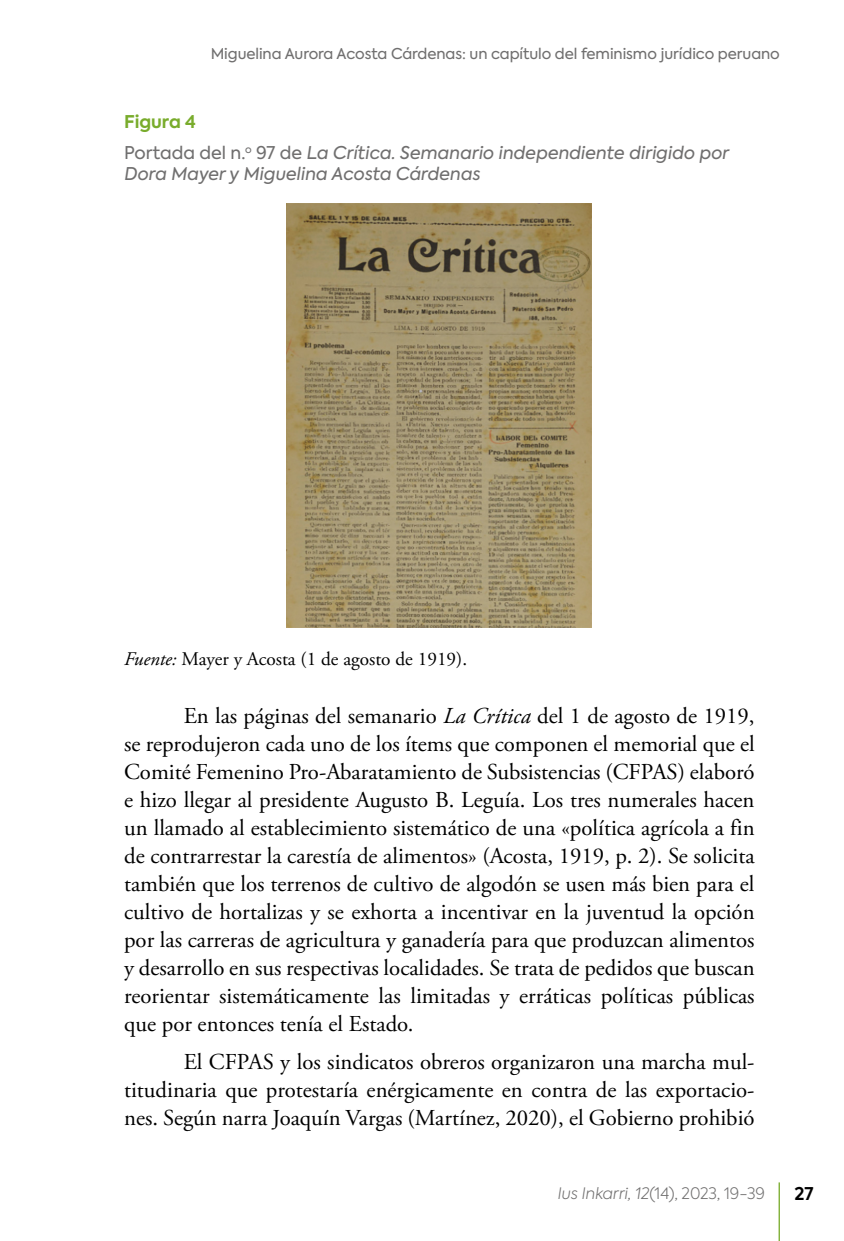
<style>
.page{position:relative;width:844px;height:1241px;background:#fff}
.page>*{position:absolute;margin:0;border:0;box-sizing:border-box;transform-origin:0 0}
.t1{font:22.75px/28px "Adobe Garamond Pro";color:#000;text-align:justify}
.t2{font:19.25px "Adobe Garamond Pro";color:#000}
.t3{font:italic 17.5px/31px "Axiforma";color:#706f6f}
.t4{font:600 17.5px "Axiforma";color:#000}
.t5{font:300 15.75px "Axiforma";letter-spacing:-.005em;color:#706f6f}
.t6{font:14.88px "Axiforma";letter-spacing:-.005em;color:#706f6f}
.s1{font-weight:700;font-style:normal;color:#79ac2c}
.s2{font-style:normal}
.s3{font-style:italic}
</style>
<div class="page">
<hr style="left:778px;top:1182px;width:1px;height:58px;background:#79ac2c">
<img style="left:287px;top:203px;width:304px;height:424px">
<p class="t6" style="left:210px;top:44px;width:570px">Miguelina Aurora Acosta Cárdenas: un capítulo del feminismo jurídico peruano</p>
<p class="t3" style="left:124px;top:106px;width:606px"><span class="s1">Figura 4<br></span><span class="s2">Portada del n.</span><sup>o</sup> <span class="s2">97 de</span> La Crítica. Semanario independiente dirigido por</p>
<p class="t3" style="left:124px;top:158px;width:357px">Dora Mayer y Miguelina Acosta Cárdenas</p>
<p class="t2" style="left:124px;top:647px;width:344px"><span class="s3">Fuente:</span> Mayer y Acosta (1 de agosto de 1919).</p>
<p class="t1" style="left:124px;top:702px;width:632px;text-indent:60px">En las páginas del semanario <span class="s3">La Crítica</span> del 1 de agosto de 1919, se reprodujeron cada uno de los ítems que componen el memorial que el Comité Femenino Pro-Abaratamiento de Subsistencias (CFPAS) elaboró e hizo llegar al presidente Augusto B. Leguía. Los tres numerales hacen un llamado al establecimiento sistemático de una «política agrícola a fin de contrarrestar la carestía de alimentos» (Acosta, 1919, p. 2). Se solicita también que los terrenos de cultivo de algodón se usen más bien para el cultivo de hortalizas y se exhorta a incentivar en la juventud la opción por las carreras de agricultura y ganadería para que produzcan alimentos y desarrollo en sus respectivas localidades. Se trata de pedidos que buscan reorientar sistemáticamente las limitadas y erráticas políticas públicas que por entonces tenía el Estado.</p>
<p class="t1" style="left:124px;top:1048px;width:631px;text-indent:60px">El CFPAS y los sindicatos obreros organizaron una marcha mul&shy;titudinaria que protestaría enérgicamente en contra de las exportacio&shy;nes. Según narra Joaquín Vargas (Martínez, 2020), el Gobierno prohibió</p>
<p class="t5" style="left:557px;top:1182px;width:209px"><span class="s3">Ius Inkarri, 12</span>(14), 2023, 19-39</p>
<p class="t4" style="left:794px;top:1181px;width:21px">27</p>
</div>
